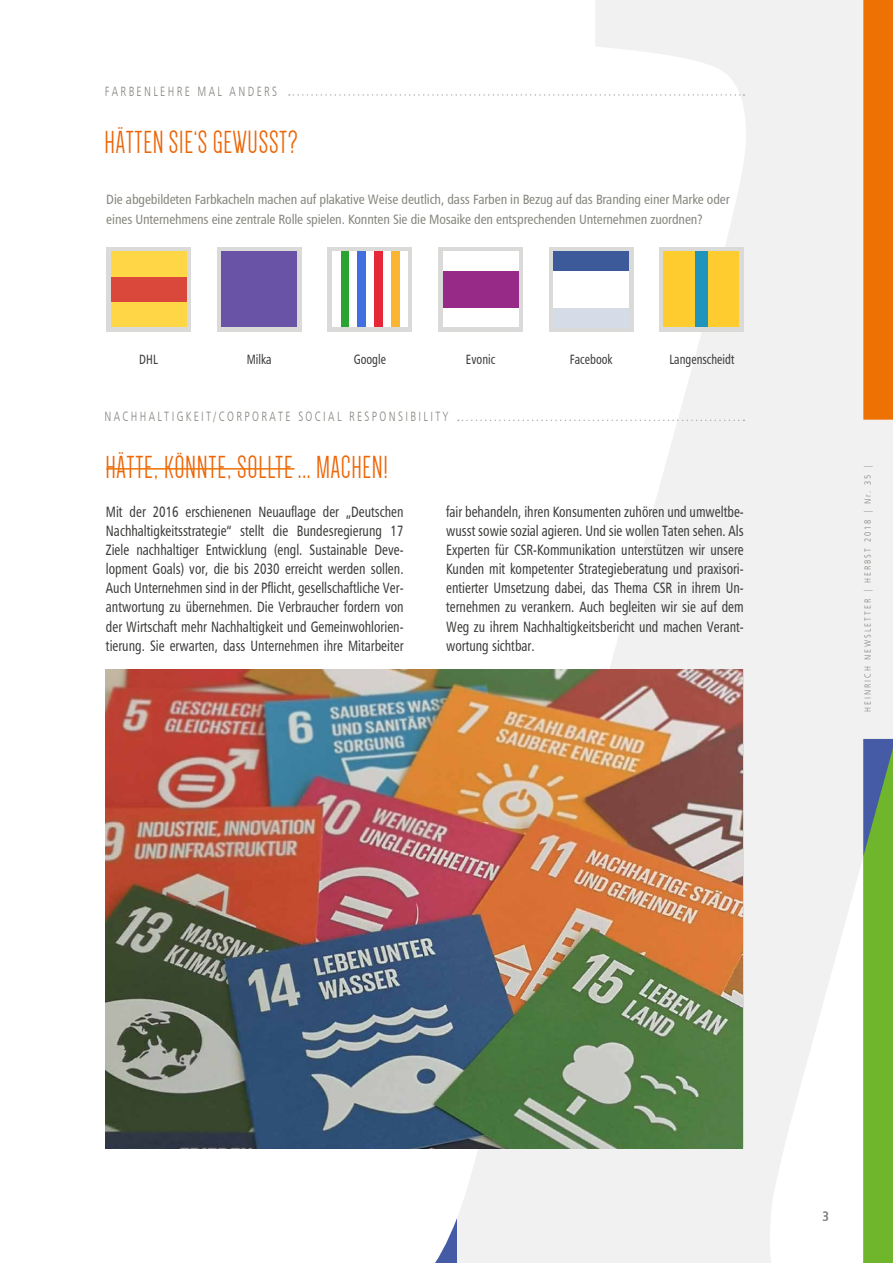
<style>
.page{position:relative;width:893px;height:1263px;background:#fff}
.page>*{position:absolute;margin:0;border:0;box-sizing:border-box;transform-origin:0 0}
.t1{font:33px "Dense";letter-spacing:.025em;color:#ec6608;scale:.88 1}
.t2{font:15px/19.2px "Humanist 777 BT Roman Condensed B";color:#3c3c3b;text-align:justify;scale:.88 1}
.t3{font:13.5px/19.2px "Humanist 777 BT Roman Condensed B";letter-spacing:-.01em;color:#878680}
.t4{font:13.5px "Humanist 777 BT Light Condensed B";letter-spacing:.2em;color:#878680;scale:.88 1}
.t5{font:13.5px "Humanist 777 BT Roman Condensed B";color:#3c3c3b;scale:.88 1}
.t6{font:9px "Humanist 777 BT Light Condensed B";letter-spacing:.22em;color:#878680}
</style>
<div class="page">
<svg style="left:457px;top:0;width:436px;height:1263px;fill:#f1f1f1"></svg>
<img style="left:106px;top:670px;width:637px;height:478px">
<svg style="left:458px;top:420px;width:286px;height:1px"></svg>
<svg style="left:289px;top:94px;width:455px;height:2px"></svg>
<div style="left:106px;top:247px;width:85px;height:85px;background:#dadad8"></div>
<div style="left:111px;top:251px;width:75px;height:38px;background:#fed646"></div>
<div style="left:111px;top:289px;width:75px;height:38px;background:#fed646"></div>
<div style="left:111px;top:277px;width:75px;height:25px;background:#da483b"></div>
<div style="left:328px;top:247px;width:84px;height:85px;background:#dadad8"></div>
<div style="left:340px;top:251px;width:9px;height:76px;background:#2ba330"></div>
<div style="left:399px;top:251px;width:9px;height:76px;background:#fff"></div>
<div style="left:332px;top:251px;width:8px;height:76px;background:#fff"></div>
<div style="left:349px;top:251px;width:8px;height:76px;background:#fff"></div>
<div style="left:366px;top:251px;width:8px;height:76px;background:#fff"></div>
<div style="left:383px;top:251px;width:8px;height:76px;background:#fff"></div>
<div style="left:374px;top:251px;width:9px;height:76px;background:#e62737"></div>
<div style="left:391px;top:251px;width:8px;height:76px;background:#fbb533"></div>
<div style="left:357px;top:251px;width:9px;height:76px;background:#436edf"></div>
<div style="left:438px;top:247px;width:85px;height:85px;background:#dadad8"></div>
<div style="left:443px;top:251px;width:76px;height:76px;background:#fff"></div>
<div style="left:443px;top:271px;width:76px;height:36px;background:#962a86"></div>
<div style="left:660px;top:247px;width:84px;height:85px;background:#dadad8"></div>
<div style="left:663px;top:251px;width:38px;height:76px;background:#fecc2f"></div>
<div style="left:701px;top:251px;width:38px;height:76px;background:#fecc2f"></div>
<div style="left:696px;top:251px;width:12px;height:76px;background:#2094bb"></div>
<div style="left:549px;top:247px;width:84px;height:85px;background:#dadad8"></div>
<div style="left:553px;top:251px;width:76px;height:76px;background:#fff"></div>
<div style="left:553px;top:308px;width:76px;height:19px;background:#d5dce7"></div>
<div style="left:553px;top:251px;width:76px;height:20px;background:#3c5a9a"></div>
<div style="left:217px;top:247px;width:84px;height:85px;background:#dadad8"></div>
<div style="left:221px;top:251px;width:76px;height:76px;background:#6853a7"></div>
<hr style="left:106px;top:468px;width:188px;height:2px;background:#ee7203">
<p class="t4" style="left:105px;top:83px;width:197px">FARBENLEHRE MAL ANDERS</p>
<h1 class="t1" style="left:104px;top:126px;width:221px">HÄTTEN SIE‘S GEWUSST?</h1>
<p class="t3" style="left:106px;top:190px;width:625px">Die abgebildeten Farbkacheln machen auf plakative Weise deutlich, dass Farben in Bezug auf das Branding einer Marke oder eines Unternehmens eine zentrale Rolle spielen. Konnten Sie die Mosaike den entsprechenden Unternehmen zuordnen?</p>
<p class="t5" style="left:139px;top:350px;width:22px">DHL</p>
<p class="t5" style="left:247px;top:350px;width:30px">Milka</p>
<p class="t5" style="left:354px;top:350px;width:38px">Google</p>
<p class="t5" style="left:466px;top:350px;width:35px">Evonic</p>
<p class="t5" style="left:570px;top:350px;width:50px">Facebook</p>
<p class="t5" style="left:670px;top:350px;width:75px">Langenscheidt</p>
<p class="t4" style="left:104px;top:408px;width:392px">NACHHALTIGKEIT/CORPORATE SOCIAL RESPONSIBILITY</p>
<h1 class="t1" style="left:105px;top:451px;width:323px">HÄTTE, KÖNNTE, SOLLTE ... MACHEN!</h1>
<p class="t2" style="left:106px;top:502px;width:340px">Mit der 2016 erschienenen Neuauflage der „Deutschen Nachhaltigkeitsstrategie“ stellt die Bundesregierung 17<br>Ziele nachhaltiger Entwicklung (engl. Sustainable Deve&shy;lopment Goals) vor, die bis 2030 erreicht werden sollen.<br>Auch Unternehmen sind in der Pflicht, gesellschaftliche Ver&shy;antwortung zu übernehmen. Die Verbraucher fordern von der Wirtschaft mehr Nachhaltigkeit und Gemeinwohlorien&shy;tierung. Sie erwarten, dass Unternehmen ihre Mitarbeiter</p>
<p class="t2" style="left:446px;top:502px;width:340px">fair behandeln, ihren Konsumenten zuhören und umweltbe&shy;wusst sowie sozial agieren. Und sie wollen Taten sehen. Als Experten für CSR-Kommunikation unterstützen wir unsere Kunden mit kompetenter Strategieberatung und praxisori&shy;entierter Umsetzung dabei, das Thema CSR in ihrem Un&shy;ternehmen zu verankern. Auch begleiten wir sie auf dem Weg zu ihrem Nachhaltigkeitsbericht und machen Verant&shy;wortung sichtbar.</p>
<p class="t6" style="left:862px;top:712px;width:249px;rotate:-90deg">HEINRICH NEWSLETTER | HERBST 2018 | Nr. 35 |</p>
<p class="t3" style="left:822px;top:1206px;width:8px">3</p>
</div>
